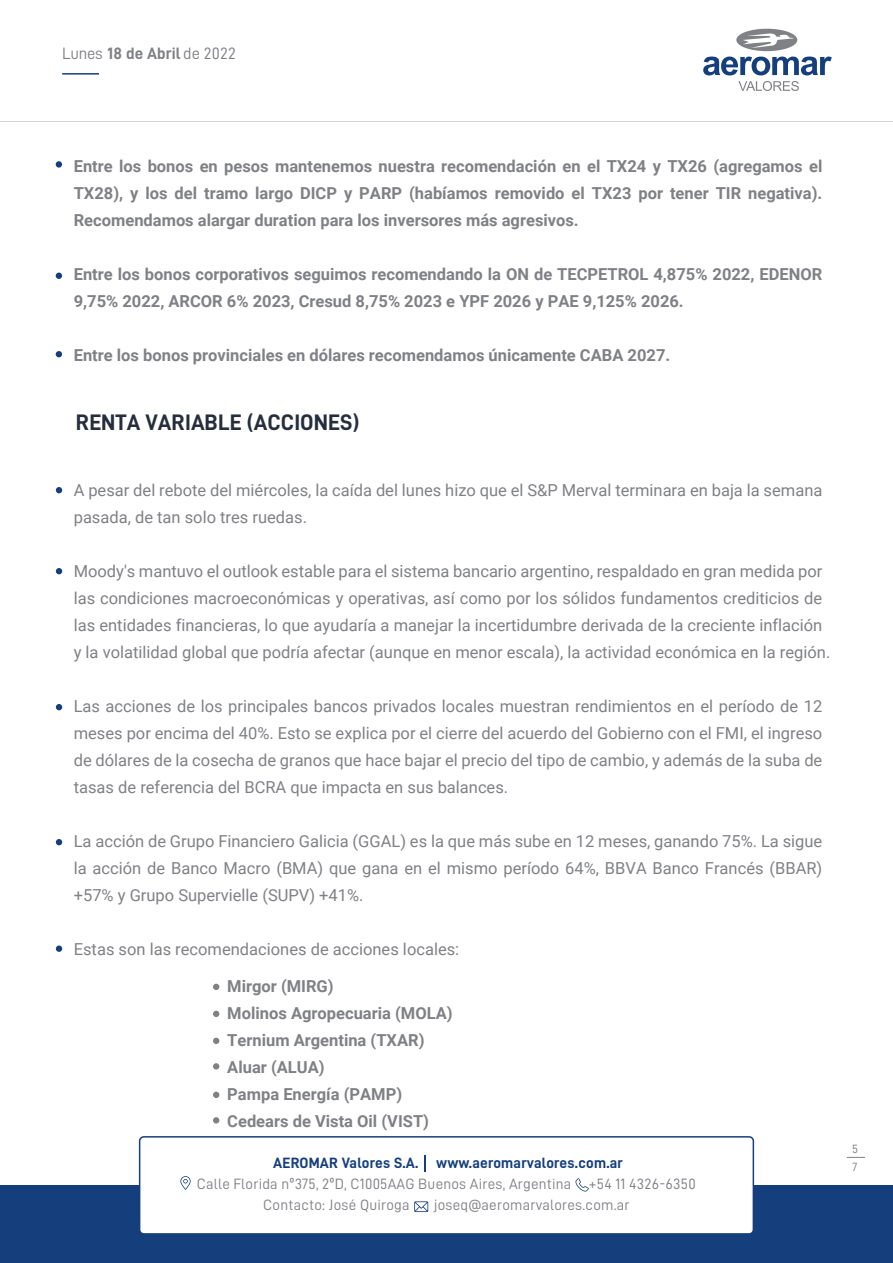
<style>
.page{position:relative;width:893px;height:1263px;background:#fff}
.page>*{position:absolute;margin:0;border:0;box-sizing:border-box;transform-origin:0 0}
.t1{font:22.5px "D DIN Bold";color:#262e3d}
.t2{font:16.5px/27px "Roboto";color:#808185}
.t3{font:700 16.5px/27px "Roboto";color:#808185}
.t4{font:16.5px "D DIN";letter-spacing:-.005em;color:#808185}
.t5{font:15px/21px "D DIN";letter-spacing:.015em;color:#808185}
.t6{font:15px "D DIN Bold";letter-spacing:.015em;color:#153f7c}
.t7{font:12px "D DIN";color:#808185}
.s1{font-family:"D DIN Bold"}
</style>
<div class="page">
<svg style="left:213px;top:1117px;width:6px;height:6px"></svg>
<svg style="left:213px;top:1063px;width:6px;height:6px"></svg>
<svg style="left:213px;top:1092px;width:6px;height:6px"></svg>
<svg style="left:213px;top:1011px;width:6px;height:6px"></svg>
<svg style="left:213px;top:1038px;width:6px;height:6px"></svg>
<svg style="left:213px;top:984px;width:6px;height:6px"></svg>
<svg style="left:56px;top:487px;width:6px;height:6px"></svg>
<svg style="left:56px;top:568px;width:6px;height:6px"></svg>
<svg style="left:56px;top:704px;width:6px;height:6px"></svg>
<svg style="left:56px;top:839px;width:6px;height:6px"></svg>
<div style="left:56px;top:945px;width:6px;height:7px;background:#153f7c;border-radius:50%"></div>
<div style="left:56px;top:161px;width:6px;height:7px;background:#153f7c;border-radius:50%"></div>
<svg style="left:56px;top:273px;width:6px;height:6px"></svg>
<svg style="left:56px;top:351px;width:6px;height:6px"></svg>
<hr style="left:62px;top:73px;width:37px;height:2px;background:#153f7c">
<svg style="left:847px;top:1157px;width:18px;height:1px"></svg>
<hr style="left:0;top:121px;width:893px;height:1px;background:#808185">
<svg style="left:703px;top:57px;width:129px;height:18px"></svg>
<svg style="left:738px;top:81px;width:61px;height:10px"></svg>
<div style="left:736px;top:29px;width:61px;height:22px;background:#808185;border-radius:50%"></div>
<svg style="left:743px;top:33px;width:51px;height:15px"></svg>
<div style="left:0;top:1185px;width:893px;height:78px;background:#153f7c"></div>
<div style="left:140px;top:1137px;width:613px;height:97px;background:#fff;border-radius:4px"></div>
<div style="left:139px;top:1136px;width:615px;height:99px;border:2px solid #153f7c;border-radius:4px"></div>
<svg style="left:425px;top:1155px;width:1px;height:17px"></svg>
<svg style="left:414px;top:1201px;width:14px;height:11px"></svg>
<svg style="left:575px;top:1178px;width:14px;height:13px"></svg>
<svg style="left:180px;top:1176px;width:11px;height:14px"></svg>
<p class="t4" style="left:62px;top:45px;width:175px">Lunes <span class="s1">18 de Abril</span> de 2022</p>
<p class="t3" style="left:74px;top:152px;width:750px;text-align:justify">Entre los bonos en pesos mantenemos nuestra recomendación en el TX24 y TX26 (agregamos el TX28), y los del tramo largo DICP y PARP (habíamos removido el TX23 por tener TIR negativa).<br>Recomendamos alargar duration para los inversores más agresivos.</p>
<p class="t3" style="left:74px;top:260px;width:750px">Entre los bonos corporativos seguimos recomendando la ON de TECPETROL 4,875% 2022, EDENOR<br>9,75% 2022, ARCOR 6% 2023, Cresud 8,75% 2023 e YPF 2026 y PAE 9,125% 2026.</p>
<p class="t3" style="left:74px;top:341px;width:598px">Entre los bonos provinciales en dólares recomendamos únicamente CABA 2027.</p>
<h1 class="t1" style="left:76px;top:410px;width:285px">RENTA VARIABLE (ACCIONES)</h1>
<p class="t2" style="left:74px;top:476px;width:750px">A pesar del rebote del miércoles, la caída del lunes hizo que el S&amp;P Merval terminara en baja la semana pasada, de tan solo tres ruedas.</p>
<p class="t2" style="left:74px;top:557px;width:758px">Moody's mantuvo el outlook estable para el sistema bancario argentino, respaldado en gran medida por las condiciones macroeconómicas y operativas, así como por los sólidos fundamentos crediticios de las entidades financieras, lo que ayudaría a manejar la incertidumbre derivada de la creciente inflación y la volatilidad global que podría afectar (aunque en menor escala), la actividad económica en la región.</p>
<p class="t2" style="left:74px;top:692px;width:750px;text-align:justify">Las acciones de los principales bancos privados locales muestran rendimientos en el período de 12 meses por encima del 40%. Esto se explica por el cierre del acuerdo del Gobierno con el FMI, el ingreso de dólares de la cosecha de granos que hace bajar el precio del tipo de cambio, y además de la suba de tasas de referencia del BCRA que impacta en sus balances.</p>
<p class="t2" style="left:74px;top:827px;width:750px;text-align:justify">La acción de Grupo Financiero Galicia (GGAL) es la que más sube en 12 meses, ganando 75%. La sigue la acción de Banco Macro (BMA) que gana en el mismo período 64%, BBVA Banco Francés (BBAR) +57% y Grupo Supervielle (SUPV) +41%.</p>
<p class="t2" style="left:74px;top:935px;width:387px">Estas son las recomendaciones de acciones locales:</p>
<p class="t3" style="left:227px;top:972px;width:227px">Mirgor (MIRG)<br>Molinos Agropecuaria (MOLA)<br>Ternium Argentina (TXAR)<br>Aluar (ALUA)<br>Pampa Energía (PAMP)<br>Cedears de Vista Oil (VIST)</p>
<p class="t3" style="left:227px;top:1161px;width:245px">Cedears de MercadoLibre (MELI)<br>Cedears de Tenaris (TS)</p>
<p class="t7" style="left:852px;top:1142px;width:7px">5</p>
<p class="t6" style="left:273px;top:1154px;width:351px">AEROMAR Valores S.A. www.aeromarvalores.com.ar</p>
<p class="t7" style="left:852px;top:1160px;width:7px">7</p>
<p class="t5" style="left:263px;top:1173px;width:434px;text-indent:-66px">Calle Florida nº375, 2ºD, C1005AAG Buenos Aires, Argentina +54 11 4326-6350<br>Contacto: José Quiroga</p>
<p class="t5" style="left:434px;top:1194px;width:197px">joseq@aeromarvalores.com.ar</p>
</div>
